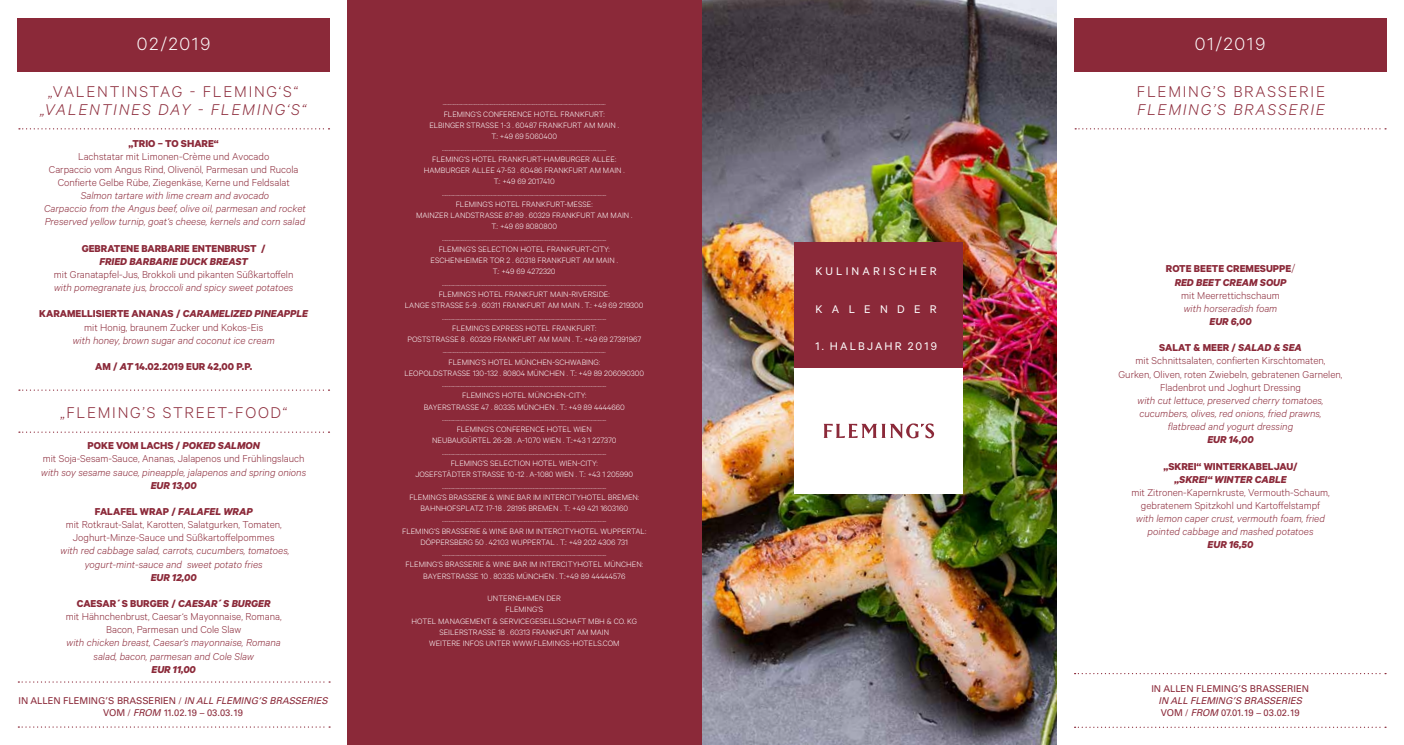
<style>
.page{position:relative;width:1404px;height:745px;background:#fff}
.page>*{position:absolute;margin:0;border:0;box-sizing:border-box;transform-origin:0 0}
.t1{font:300 20px "Calibre";letter-spacing:.1em;color:#fff}
.t2{font:300 17.5px "Calibre";letter-spacing:.1em;color:#8b2939}
.t3{font:italic 300 17.5px "Calibre";letter-spacing:.1em;color:#8b2939}
.t4{font:12.5px "Calibre";letter-spacing:.175em;color:#fff}
.t5{font:12.5px "Calibre";letter-spacing:.25em;color:#fff}
.t6{font:12.5px "Calibre";letter-spacing:.75em;color:#fff}
.t7{font:300 11.25px/13.1px "Calibre";color:#8b2939;text-align:center}
.t8{font:italic 300 11.25px/13.1px "Calibre";color:#8b2939;text-align:center}
.t9{font:700 11.25px/13.1px "Calibre";color:#8b2939;text-align:center}
.t10{font:italic 700 11.25px "Calibre";color:#8b2939}
.t11{font:9.38px/11.9px "Univers LT";color:#8b2939;text-align:center}
.t12{font:italic 9.38px/11.9px "Univers LT";color:#8b2939}
.t13{font:300 8.75px/11.2px "Calibre";color:#fff;text-align:center}
.s1{font-weight:700}
.s2{font-weight:700;font-style:italic}
.s3{font-style:italic}
.s4{font-weight:300;font-size:12.5px;color:#8a2939}
.s5{font-style:normal}
</style>
<div class="page">
<img style="left:702px;top:0;width:354px;height:744px">
<div style="left:347px;top:0;width:355px;height:744px;background:#8b2939"></div>
<svg style="left:1075px;top:128px;width:310px;height:1px"></svg>
<div style="left:1073px;top:18px;width:312px;height:53px;background:#8b2939"></div>
<svg style="left:1074px;top:726px;width:311px;height:1px"></svg>
<div style="left:794px;top:242px;width:168px;height:126px;background:#8b2939"></div>
<div style="left:794px;top:368px;width:168px;height:125px;background:#fff"></div>
<svg style="left:822px;top:423px;width:115px;height:80px"></svg>
<div style="left:18px;top:18px;width:312px;height:53px;background:#8b2939"></div>
<svg style="left:18px;top:681px;width:312px;height:1px"></svg>
<svg style="left:18px;top:726px;width:312px;height:1px"></svg>
<svg style="left:19px;top:128px;width:310px;height:1px"></svg>
<svg style="left:19px;top:389px;width:310px;height:1px"></svg>
<svg style="left:19px;top:431px;width:310px;height:1px"></svg>
<h1 class="t1" style="left:137px;top:32px;width:75px">02/2019</h1>
<h2 class="t2" style="left:48px;top:81px;width:252px">„VALENTINSTAG - FLEMING‘S“</h2>
<h2 class="t3" style="left:40px;top:99px;width:268px">„VALENTINES DAY - FLEMING‘S“</h2>
<p class="t9" style="left:129px;top:136px;width:92px">„TRIO – TO SHARE“</p>
<p class="t7" style="left:49px;top:149px;width:251px">Lachstatar mit Limonen-Crème und Avocado<br>Carpaccio vom Angus Rind, Olivenöl, Parmesan und Rucola<br>Confierte Gelbe Rübe, Ziegenkäse, Kerne und Feldsalat</p>
<p class="t8" style="left:44px;top:188px;width:263px">Salmon tartare with lime cream and avocado<br>Carpaccio from the Angus beef, olive oil, parmesan and rocket<br>Preserved yellow turnip, goat‘s cheese, kernels and corn salad</p>
<p class="t9" style="left:82px;top:241px;width:185px">GEBRATENE BARBARIE ENTENBRUST /</p>
<p class="t10" style="left:99px;top:254px;width:150px">FRIED BARBARIE DUCK BREAST</p>
<p class="t7" style="left:54px;top:267px;width:241px">mit Granatapfel-Jus, Brokkoli und pikanten Süßkartoffeln</p>
<p class="t8" style="left:54px;top:280px;width:241px">with pomegranate jus, broccoli and spicy sweet potatoes</p>
<p class="t7" style="left:39px;top:307px;width:270px"><span class="s1">KARAMELLISIERTE ANANAS /</span> <span class="s2">CARAMELIZED PINEAPPLE </span>mit Honig, braunem Zucker und Kokos-Eis</p>
<p class="t8" style="left:73px;top:333px;width:203px">with honey, brown sugar and coconut ice cream</p>
<p class="t9" style="left:95px;top:359px;width:159px">AM / <span class="s3">AT</span> 14.02.2019 EUR 42,00 P.P.</p>
<h2 class="t2" style="left:60px;top:402px;width:229px">„FLEMING’S STREET-FOOD“</h2>
<p class="t7" style="left:43px;top:438px;width:263px"><span class="s1">POKE VOM LACHS /</span> <span class="s2">POKED SALMON<br></span>mit Soja-Sesam-Sauce, Ananas, Jalapenos und Frühlingslauch</p>
<p class="t8" style="left:41px;top:464px;width:266px">with soy sesame sauce, pineapple, jalapenos and spring onions</p>
<p class="t10" style="left:151px;top:478px;width:47px">EUR 13,00</p>
<p class="t7" style="left:66px;top:504px;width:217px"><span class="s1">FALAFEL WRAP /</span> <span class="s2">FALAFEL WRAP<br></span>mit Rotkraut-Salat, Karotten, Salatgurken, Tomaten,<br>Joghurt-Minze-Sauce und Süßkartoffelpommes</p>
<p class="t8" style="left:60px;top:543px;width:230px">with red cabbage salad, carrots, cucumbers, tomatoes, yogurt-mint-sauce and sweet potato fries</p>
<p class="t10" style="left:151px;top:570px;width:47px">EUR 12,00</p>
<p class="t7" style="left:66px;top:596px;width:217px"><span class="s1">CAESAR´S BURGER /</span> <span class="s2">CAESAR´S BURGER<br></span>mit Hähnchenbrust, Caesar‘s Mayonnaise, Romana,<br>Bacon, Parmesan und Cole Slaw</p>
<p class="t8" style="left:67px;top:635px;width:216px">with chicken breast, Caesar‘s mayonnaise, Romana salad, bacon, parmesan and Cole Slaw</p>
<p class="t10" style="left:151px;top:662px;width:46px">EUR 11,00</p>
<p class="t11" style="left:18px;top:694px;width:311px">IN ALLEN FLEMING’S BRASSERIEN / <span class="s3">IN ALL FLEMING’S BRASSERIES<br></span>VOM / <span class="s3">FROM</span> 11.02.19 – 03.03.19</p>
<p class="t13" style="left:404px;top:97px;width:241px">....................................................................................................................................<br>FLEMING‘S CONFERENCE HOTEL FRANKFURT:<br>ELBINGER STRASSE 1-3 . 60487 FRANKFURT AM MAIN .<br>T.: +49 69 5060400<br>.....................................................................................................................................<br>FLEMING‘S HOTEL FRANKFURT-HAMBURGER ALLEE:<br>HAMBURGER ALLEE 47-53 . 60486 FRANKFURT AM MAIN .<br>T.: +49 69 2017410<br>.....................................................................................................................................<br>FLEMING‘S HOTEL FRANKFURT-MESSE:<br>MAINZER LANDSTRASSE 87-89 . 60329 FRANKFURT AM MAIN .<br>T.: +49 69 8080800<br>.....................................................................................................................................<br>FLEMING’S SELECTION HOTEL FRANKFURT-CITY:<br>ESCHENHEIMER TOR 2 . 60318 FRANKFURT AM MAIN .<br>T.: +49 69 4272320<br>.....................................................................................................................................<br>FLEMING‘S HOTEL FRANKFURT MAIN-RIVERSIDE:<br>LANGE STRASSE 5-9 . 60311 FRANKFURT AM MAIN . T.: +49 69 219300 .....................................................................................................................................<br>FLEMING‘S EXPRESS HOTEL FRANKFURT:<br>POSTSTRASSE 8 . 60329 FRANKFURT AM MAIN . T.: +49 69 27391967 ....................................................................................................................................<br>FLEMING‘S HOTEL MÜNCHEN-SCHWABING:<br>LEOPOLDSTRASSE 130-132 . 80804 MÜNCHEN . T.: +49 89 206090300 .....................................................................................................................................<br>FLEMING‘S HOTEL MÜNCHEN-CITY:<br>BAYERSTRASSE 47 . 80335 MÜNCHEN . T.: +49 89 4444660 .....................................................................................................................................<br>FLEMING‘S CONFERENCE HOTEL WIEN<br>NEUBAUGÜRTEL 26-28 . A-1070 WIEN . T.:+43 1 227370 .....................................................................................................................................<br>FLEMING‘S SELECTION HOTEL WIEN-CITY:<br>JOSEFSTÄDTER STRASSE 10-12 . A-1080 WIEN . T.: +43 1 205990</p>
<p class="t13" style="left:402px;top:490px;width:245px">FLEMING‘S BRASSERIE &amp; WINE BAR IM INTERCITYHOTEL BREMEN:<br>BAHNHOFSPLATZ 17-18 . 28195 BREMEN . T.: +49 421 1603160 .....................................................................................................................................<br>FLEMING‘S BRASSERIE &amp; WINE BAR IM INTERCITYHOTEL WUPPERTAL:<br>DÖPPERSBERG 50 . 42103 WUPPERTAL . T.: +49 202 4306 731 .....................................................................................................................................<br>FLEMING‘S BRASSERIE &amp; WINE BAR IM INTERCITYHOTEL MÜNCHEN:<br>BAYERSTRASSE 10 . 80335 MÜNCHEN . T.:+49 89 44444576</p>
<p class="t13" style="left:411px;top:592px;width:227px">UNTERNEHMEN DER<br>FLEMING‘S<br>HOTEL MANAGEMENT &amp; SERVICEGESELLSCHAFT MBH &amp; CO. KG SEILERSTRASSE 18 . 60313 FRANKFURT AM MAIN<br>WEITERE INFOS UNTER WWW.FLEMINGS-HOTELS.COM</p>
<h3 class="t5" style="left:815px;top:263px;width:123px">KULINARISCHER</h3>
<h3 class="t6" style="left:815px;top:301px;width:123px">KALENDER</h3>
<h3 class="t4" style="left:815px;top:338px;width:123px">1. HALBJAHR 2019</h3>
<h1 class="t1" style="left:1194px;top:32px;width:72px">01/2019</h1>
<h2 class="t2" style="left:1136px;top:81px;width:189px">FLEMING’S BRASSERIE</h2>
<h2 class="t3" style="left:1136px;top:99px;width:189px">FLEMING’S BRASSERIE</h2>
<p class="t9" style="left:1165px;top:262px;width:131px">ROTE BEETE CREMESUPPE<span class="s4">/<br></span><span class="s3">RED BEET CREAM SOUP</span></p>
<p class="t7" style="left:1180px;top:288px;width:100px">mit Meerrettichschaum</p>
<p class="t8" style="left:1183px;top:301px;width:95px">with horseradish foam</p>
<p class="t10" style="left:1209px;top:314px;width:44px">EUR 6,00</p>
<p class="t7" style="left:1118px;top:340px;width:225px"><span class="s1">SALAT &amp; MEER /</span> <span class="s2">SALAD &amp; SEA<br></span>mit Schnittsalaten, confierten Kirschtomaten, Gurken, Oliven, roten Zwiebeln, gebratenen Garnelen, Fladenbrot und Joghurt Dressing</p>
<p class="t8" style="left:1137px;top:393px;width:187px">with cut lettuce, preserved cherry tomatoes, cucumbers, olives, red onions, fried prawns, flatbread and yogurt dressing</p>
<p class="t10" style="left:1207px;top:432px;width:48px">EUR 14,00</p>
<p class="t9" style="left:1163px;top:459px;width:135px">„SKREI“ WINTERKABELJAU/</p>
<p class="t10" style="left:1174px;top:472px;width:114px">„SKREI“ WINTER CABLE</p>
<p class="t7" style="left:1131px;top:485px;width:200px">mit Zitronen-Kapernkruste, Vermouth-Schaum, gebratenem Spitzkohl und Kartoffelstampf</p>
<p class="t8" style="left:1136px;top:511px;width:190px">with lemon caper crust, vermouth foam, fried pointed cabbage and mashed potatoes</p>
<p class="t10" style="left:1207px;top:537px;width:47px">EUR 16,50</p>
<p class="t11" style="left:1151px;top:682px;width:159px">IN ALLEN FLEMING’S BRASSERIEN</p>
<p class="t12" style="left:1158px;top:694px;width:145px">IN ALL FLEMING’S BRASSERIES<br><span class="s5">VOM /</span> FROM <span class="s5">07.01.19 – 03.02.19</span></p>
</div>
